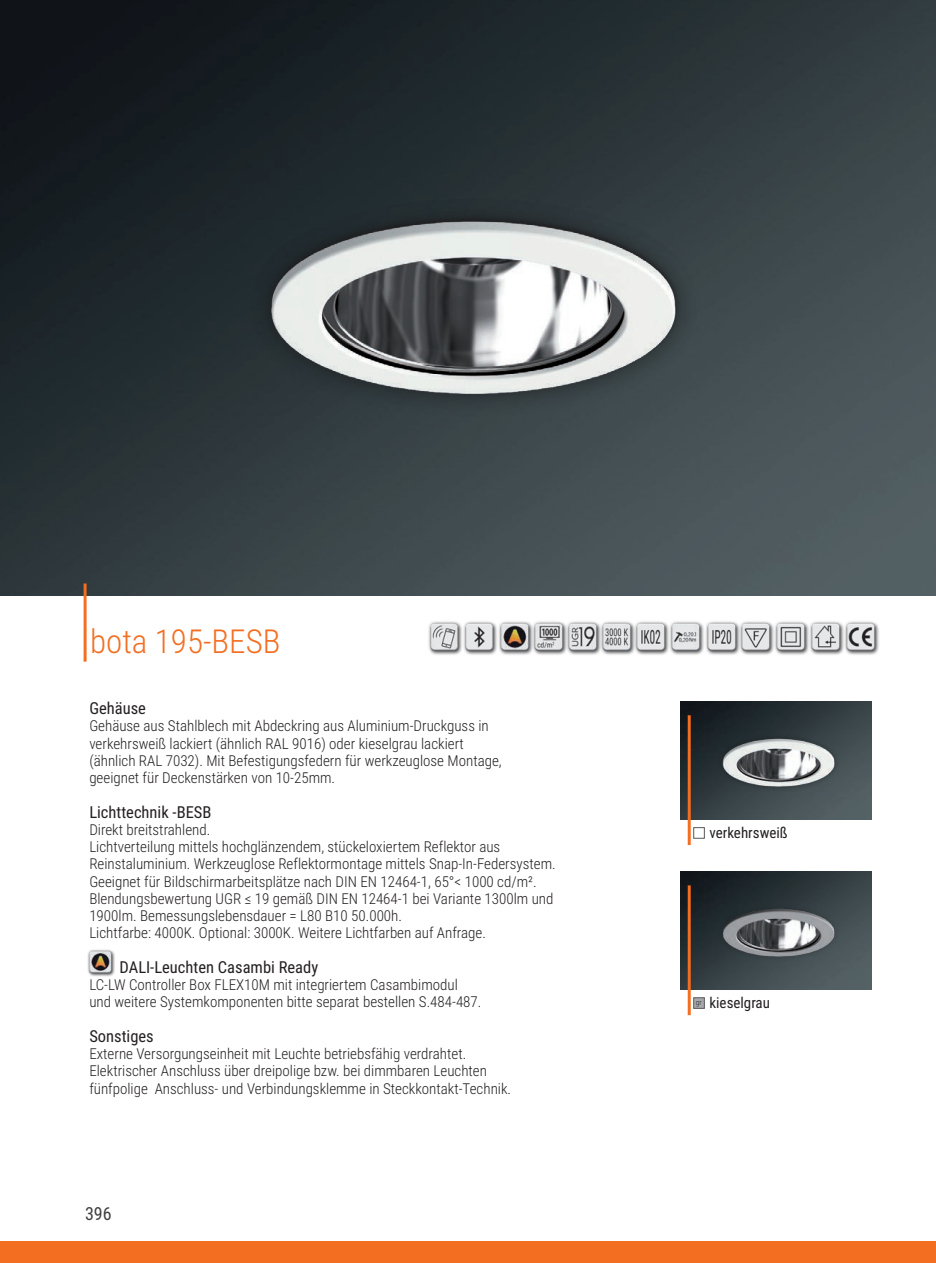
<style>
.page{position:relative;width:936px;height:1263px;background:#fff}
.page>*{position:absolute;margin:0;border:0;box-sizing:border-box;transform-origin:0 0}
.t1{font:300 33px "Roboto Condensed";color:#f36e21}
.t2{font:18px "Roboto Condensed";color:#3f3f40}
.t3{font:16.5px "Roboto Condensed";color:#231f20}
.t4{font:300 15px/17.2px "Roboto Condensed";color:#231f20}
.t5{font:15px "Roboto Condensed";color:#231f20}
</style>
<div class="page">
<div style="left:693px;top:997px;width:11px;height:11px;background:#a8a9ad;border:1px solid #57585a"></div>
<div style="left:693px;top:827px;width:11px;height:11px;background:#fff;border:1px solid #57585a"></div>
<img style="left:0;top:0;width:935px;height:595px">
<img style="left:680px;top:702px;width:191px;height:118px">
<img style="left:680px;top:872px;width:191px;height:118px">
<img style="left:87px;top:949px;width:28px;height:28px">
<div style="left:0;top:1242px;width:935px;height:21px;background:#f36e21"></div>
<hr style="left:687px;top:885px;width:3px;height:130px;background:#f36e21">
<hr style="left:687px;top:715px;width:3px;height:130px;background:#f36e21">
<hr style="left:84px;top:583px;width:3px;height:79px;background:#f36e21">
<img style="left:702px;top:706px;width:170px;height:112px">
<img style="left:704px;top:876px;width:168px;height:112px">
<img style="left:110px;top:160px;width:723px;height:397px">
<img style="left:707px;top:621px;width:28px;height:34px">
<img style="left:735px;top:621px;width:34px;height:34px">
<img style="left:769px;top:621px;width:35px;height:34px">
<img style="left:804px;top:621px;width:35px;height:34px">
<img style="left:839px;top:621px;width:40px;height:34px">
<img style="left:570px;top:621px;width:25px;height:34px">
<img style="left:638px;top:621px;width:26px;height:34px">
<img style="left:595px;top:621px;width:43px;height:34px">
<img style="left:664px;top:621px;width:43px;height:34px">
<img style="left:536px;top:621px;width:34px;height:34px">
<img style="left:428px;top:621px;width:30px;height:34px">
<img style="left:458px;top:621px;width:35px;height:34px">
<img style="left:493px;top:621px;width:43px;height:34px">
<h1 class="t1" style="left:90px;top:618px;width:192px">bota 195-BESB</h1>
<p class="t3" style="left:89px;top:697px;width:58px">Gehäuse</p>
<p class="t4" style="left:89px;top:717px;width:414px">Gehäuse aus Stahlblech mit Abdeckring aus Aluminium-Druckguss in verkehrsweiß lackiert (ähnlich RAL 9016) oder kieselgrau lackiert (ähnlich RAL 7032). Mit Befestigungsfedern für werkzeuglose Montage, geeignet für Deckenstärken von 10-25mm.</p>
<p class="t3" style="left:89px;top:800px;width:124px">Lichttechnik -BESB</p>
<p class="t4" style="left:89px;top:820px;width:468px">Direkt breitstrahlend.<br>Lichtverteilung mittels hochglänzendem, stückeloxiertem Reflektor aus Reinstaluminium. Werkzeuglose Reflektormontage mittels Snap-In-Federsystem.<br>Geeignet für Bildschirmarbeitsplätze nach DIN EN 12464-1, 65°&lt; 1000 cd/m².<br>Blendungsbewertung UGR ≤ 19 gemäß DIN EN 12464-1 bei Variante 1300lm und 1900lm. Bemessungslebensdauer = L80 B10 50.000h.<br>Lichtfarbe: 4000K. Optional: 3000K. Weitere Lichtfarben auf Anfrage.</p>
<p class="t3" style="left:120px;top:955px;width:200px">DALI-Leuchten Casambi Ready</p>
<p class="t4" style="left:89px;top:975px;width:393px">LC-LW Controller Box FLEX10M mit integriertem Casambimodul und weitere Systemkomponenten bitte separat bestellen S.484-487.</p>
<p class="t3" style="left:89px;top:1024px;width:66px">Sonstiges</p>
<p class="t4" style="left:89px;top:1044px;width:423px">Externe Versorgungseinheit mit Leuchte betriebsfähig verdrahtet.<br>Elektrischer Anschluss über dreipolige bzw. bei dimmbaren Leuchten fünfpolige Anschluss- und Verbindungsklemme in Steckkontakt-Technik.</p>
<p class="t2" style="left:85px;top:1201px;width:28px">396</p>
<p class="t5" style="left:709px;top:822px;width:80px">verkehrsweiß</p>
<p class="t5" style="left:696px;top:992px;width:76px"><sup>gr</sup> kieselgrau</p>
</div>
